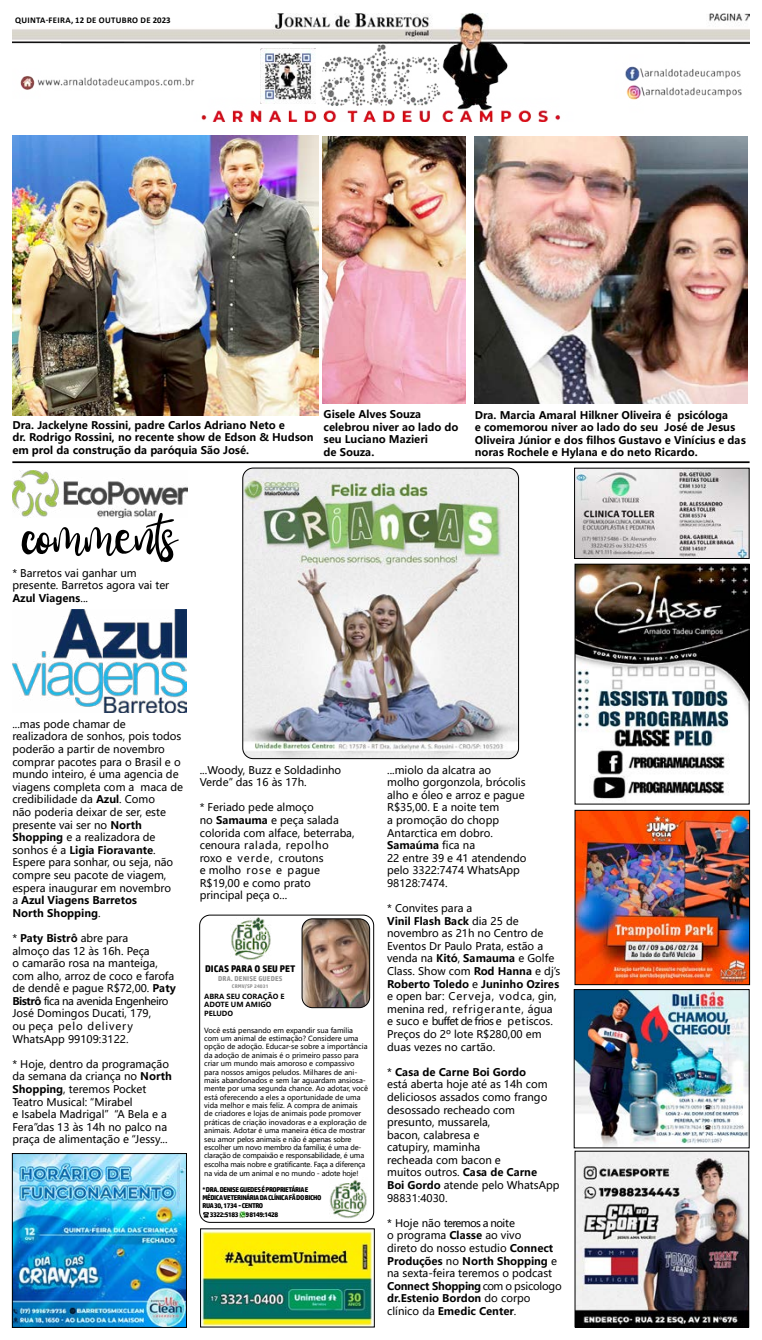
<style>
.page{position:relative;width:762px;height:1340px;background:#fff}
.page>*{position:absolute;margin:0;border:0;box-sizing:border-box;transform-origin:0 0}
.t1{font:52.41px "Aliandra";letter-spacing:-.02em;color:#000}
.t2{font:10.5px/12.6px "Microsoft Ya Hei UI";color:#000}
.t3{font:700 10.5px/12.6px "Microsoft Ya Hei UI";color:#000}
.t4{font:700 9.62px "HP Simplified";color:#000}
.t5{font:700 8.75px "Calibri";letter-spacing:.04em;color:#000}
.t6{font:7px/8.4px "Microsoft Ya Hei UI";color:#000}
.t7{font:700 7px "HP Simplified";letter-spacing:-.06em;color:#000}
.t8{font:7px "Microsoft Ya Hei UI";letter-spacing:-.02em;color:#000}
.t9{font:700 7px/8.4px "Microsoft Ya Hei UI";color:#000}
.t10{font:700 7px "HP Simplified";letter-spacing:.02em;color:#999}
.t11{font:700 5.25px "HP Simplified";letter-spacing:.02em;color:#999}
.s1{font-weight:700}
</style>
<div class="page">
<img style="left:12px;top:14px;width:737px;height:107px">
<hr style="left:12px;top:461px;width:737px;height:2px;background:#000">
<img style="left:260px;top:49px;width:55px;height:55px">
<img style="left:575px;top:991px;width:172px;height:155px">
<div style="left:573px;top:989px;width:176px;height:159px;border:1px solid #000"></div>
<div style="left:199px;top:914px;width:175px;height:308px;border:1px solid #000;border-radius:10px"></div>
<img style="left:303px;top:920px;width:66px;height:87px">
<div style="left:301px;top:918px;width:69px;height:90px;border:1px solid #000;border-radius:10px"></div>
<img style="left:231px;top:917px;width:40px;height:42px">
<img style="left:330px;top:1180px;width:37px;height:38px">
<img style="left:13px;top:470px;width:174px;height:47px">
<img style="left:576px;top:566px;width:171px;height:233px">
<div style="left:574px;top:564px;width:175px;height:240px;border:1px solid #000"></div>
<img style="left:576px;top:812px;width:172px;height:171px">
<div style="left:574px;top:810px;width:176px;height:175px;border:1px solid #000"></div>
<img style="left:202px;top:1230px;width:171px;height:95px">
<div style="left:200px;top:1228px;width:175px;height:99px;border:1px solid #000"></div>
<svg style="left:203px;top:1212px;width:6px;height:5px"></svg>
<svg style="left:239px;top:1211px;width:6px;height:6px"></svg>
<img style="left:244px;top:469px;width:274px;height:289px">
<div style="left:242px;top:467px;width:277px;height:292px;border:1px solid #000;border-radius:10px"></div>
<img style="left:576px;top:1152px;width:171px;height:173px">
<div style="left:574px;top:1150px;width:175px;height:177px;border:1px solid #000"></div>
<img style="left:576px;top:470px;width:171px;height:87px">
<div style="left:574px;top:468px;width:175px;height:91px;border:1px solid #000"></div>
<img style="left:14px;top:1155px;width:171px;height:170px">
<div style="left:12px;top:1153px;width:175px;height:174px;border:1px solid #000"></div>
<img style="left:12px;top:609px;width:175px;height:103px">
<img style="left:12px;top:136px;width:306px;height:280px">
<img style="left:322px;top:137px;width:143px;height:266px">
<img style="left:474px;top:137px;width:273px;height:266px">
<p class="t5" style="left:15px;top:14px;width:157px">QUINTA-FEIRA, 12 DE OUTUBRO DE 2023</p>
<p class="t3" style="left:12px;top:418px;width:303px">Dra. Jackelyne Rossini, padre Carlos Adriano Neto e<br>dr. Rodrigo Rossini, no recente show de Edson &amp; Hudson em prol da construção da paróquia São José.</p>
<p class="t3" style="left:323px;top:408px;width:136px">Gisele Alves Souza celebrou niver ao lado do seu Luciano Mazieri<br>de Souza.</p>
<p class="t3" style="left:474px;top:408px;width:272px">Dra. Marcia Amaral Hilkner Oliveira é psicóloga<br>e comemorou niver ao lado do seu José de Jesus Oliveira Júnior e dos filhos Gustavo e Vinícius e das noras Rochele e Hylana e do neto Ricardo.</p>
<h1 class="t1" style="left:23px;top:502px;width:156px">comments</h1>
<p class="t2" style="left:12px;top:566px;width:158px">* Barretos vai ganhar um presente. Barretos agora vai ter<br><span class="s1">Azul Viagens</span>...</p>
<p class="t2" style="left:12px;top:717px;width:172px">...mas pode chamar de realizadora de sonhos, pois todos poderão a partir de novembro comprar pacotes para o Brasil e o mundo inteiro, é uma agencia de viagens completa com a maca de credibilidade da <span class="s1">Azul</span>. Como<br>não poderia deixar de ser, este presente vai ser no <span class="s1">North<br>Shopping</span> e a realizadora de sonhos é a <span class="s1">Ligia Fioravante</span>.<br>Espere para sonhar, ou seja, não compre seu pacote de viagem, espera inaugurar em novembro<br>a <span class="s1">Azul Viagens Barretos<br>North Shopping</span>.</p>
<p class="t2" style="left:12px;top:931px;width:165px">* <span class="s1">Paty Bistrô</span> abre para<br>almoço das 12 às 16h. Peça<br>o camarão rosa na manteiga, com alho, arroz de coco e farofa de dendê e pague R$72,00. <span class="s1">Paty<br>Bistrô</span> fica na avenida Engenheiro<br>José Domingos Ducati, 179,<br>ou peça pelo delivery<br>WhatsApp 99109:3122.</p>
<p class="t2" style="left:12px;top:1057px;width:161px">* Hoje, dentro da programação da semana da criança no <span class="s1">North<br>Shopping</span>, teremos Pocket<br>Teatro Musical: “Mirabel<br>e Isabela Madrigal” “A Bela e a<br>Fera”das 13 às 14h no palco na praça de alimentação e “Jessy...</p>
<p class="t2" style="left:200px;top:763px;width:143px">...Woody, Buzz e Soldadinho<br>Verde” das 16 às 17h.</p>
<p class="t2" style="left:200px;top:801px;width:156px">* Feriado pede almoço<br>no <span class="s1">Samauma</span> e peça salada colorida com alface, beterraba, cenoura ralada, repolho<br>roxo e verde, croutons<br>e molho rose e pague<br>R$19,00 e como prato principal peça o...</p>
<p class="t4" style="left:205px;top:962px;width:92px">DICAS PARA O SEU PET</p>
<p class="t10" style="left:218px;top:974px;width:66px">DRA. DENISE GUEDES</p>
<p class="t11" style="left:232px;top:983px;width:38px">CRMV/SP 24031</p>
<p class="t9" style="left:204px;top:992px;width:82px">ABRA SEU CORAÇÃO E<br>ADOTE UM AMIGO<br>PELUDO</p>
<p class="t6" style="left:204px;top:1025px;width:165px">Você está pensando em expandir sua família com um animal de estimação? Considere uma opção de adoção. Educar-se sobre a importância da adoção de animais é o primeiro passo para criar um mundo mais amoroso e compassivo para nossos amigos peludos. Milhares de ani&shy;mais abandonados e sem lar aguardam ansiosa&shy;mente por uma segunda chance. Ao adotar, você está oferecendo a eles a oportunidade de uma vida melhor e mais feliz. A compra de animais<br>de criadores e lojas de animais pode promover práticas de criação inovadoras e a exploração de animais. Adotar é uma maneira ética de mostrar seu amor pelos animais e não é apenas sobre escolher um novo membro da família; é uma de&shy;claração de compaixão e responsabilidade, é uma escolha mais nobre e gratificante. Faça a diferença</p>
<p class="t8" style="left:204px;top:1168px;width:156px">na vida de um animal e no mundo - adote hoje!</p>
<p class="t7" style="left:202px;top:1185px;width:107px">* DRA. DENISE GUEDES É PROPRIETÁRIA E</p>
<p class="t7" style="left:202px;top:1193px;width:120px">MÉDICA VETERINÁRIA DA CLÍNICA FÃ DO BICHO</p>
<p class="t7" style="left:202px;top:1201px;width:62px">RUA 30, 1734 - CENTRO</p>
<p class="t7" style="left:210px;top:1210px;width:70px">3322:5183 9 8149:1428</p>
<p class="t2" style="left:387px;top:763px;width:141px">...miolo da alcatra ao molho gorgonzola, brócolis alho e óleo e arroz e pague<br>R$35,00. E a noite tem<br>a promoção do chopp<br>Antarctica em dobro.<br><span class="s1">Samaúma</span> fica na<br>22 entre 39 e 41 atendendo pelo 3322:7474 WhatsApp<br>98128:7474.</p>
<p class="t2" style="left:387px;top:901px;width:175px">* Convites para a<br><span class="s1">Vinil Flash Back</span> dia 25 de novembro as 21h no Centro de<br>Eventos Dr Paulo Prata, estão a venda na <span class="s1">Kitó</span>, <span class="s1">Samauma</span> e Golfe<br>Class. Show com <span class="s1">Rod Hanna</span> e dj’s<br><span class="s1">Roberto Toledo</span> e <span class="s1">Juninho Ozires </span>e open bar: Cerveja, vodca, gin, menina red, refrigerante, água e suco e buffet de frios e petiscos.<br>Preços do 2º lote R$280,00 em duas vezes no cartão.</p>
<p class="t2" style="left:387px;top:1065px;width:174px">* <span class="s1">Casa de Carne Boi Gordo<br></span>está aberta hoje até as 14h com deliciosos assados como frango desossado recheado com presunto, mussarela,<br>bacon, calabresa e<br>catupiry, maminha<br>recheada com bacon e<br>muitos outros. <span class="s1">Casa de Carne<br>Boi Gordo</span> atende pelo WhatsApp<br>98831:4030.</p>
<p class="t2" style="left:387px;top:1216px;width:176px">* Hoje não teremos a noite<br>o programa <span class="s1">Classe</span> ao vivo<br>direto do nosso estudio <span class="s1">Connect<br>Produções</span> no <span class="s1">North Shopping</span> e na sexta-feira teremos o podcast<br><span class="s1">Connect Shopping</span> com o psicologo <span class="s1">dr.Estenio Bordon</span> do corpo clínico da <span class="s1">Emedic Center</span>.</p>
</div>
